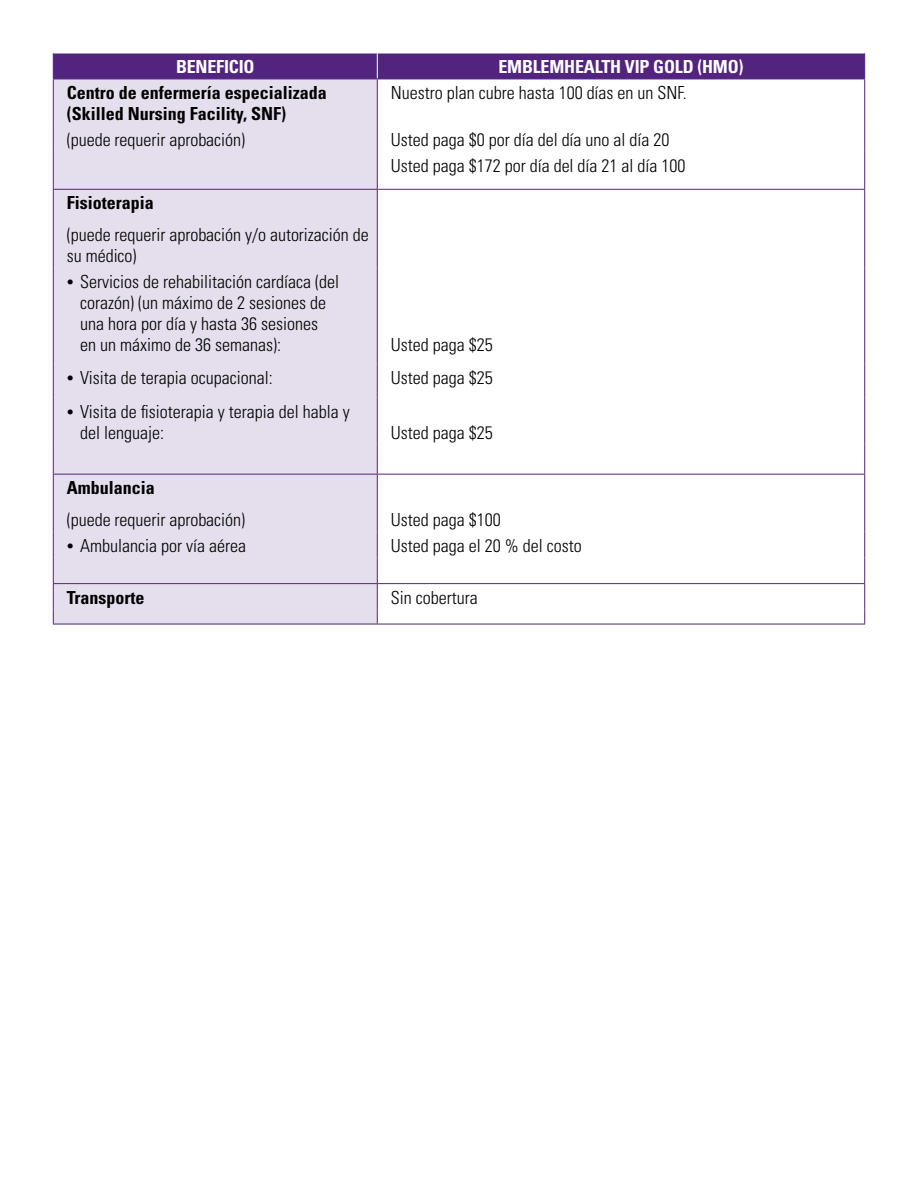
<style>
.page{position:relative;width:918px;height:1188px;background:#fff}
.page>*{position:absolute;margin:0;border:0;box-sizing:border-box;transform-origin:0 0}
.Small_table_body{font:300 condensed 18px/21px "Univers";color:#000}
.Large_Table_-_Body_C{font:300 condensed 18px "Univers";color:#000}
.Benefits{font:700 condensed 18px/21px "Univers";color:#000}
.H5{font:700 condensed 18px "Univers";letter-spacing:-.01em;color:#fff}
.s1{font-family:"Adobe Garamond Pro";font-weight:400;font-stretch:normal}
</style>
<div class="page">
<div style="left:54px;top:80px;width:323px;height:544px;background:#e5deec"></div>
<hr style="left:377px;top:79px;width:1px;height:47px;background:#52247f">
<hr style="left:864px;top:79px;width:1px;height:47px;background:#52247f">
<svg style="left:377px;top:126px;width:1px;height:26px"></svg>
<svg style="left:864px;top:126px;width:1px;height:26px"></svg>
<hr style="left:377px;top:152px;width:1px;height:37px;background:#52247f">
<hr style="left:864px;top:152px;width:1px;height:37px;background:#52247f">
<hr style="left:377px;top:189px;width:488px;height:1px;background:#52247f">
<hr style="left:377px;top:190px;width:1px;height:78px;background:#52247f">
<hr style="left:864px;top:190px;width:1px;height:78px;background:#52247f">
<hr style="left:377px;top:268px;width:1px;height:96px;background:#52247f">
<hr style="left:864px;top:268px;width:1px;height:96px;background:#52247f">
<hr style="left:377px;top:364px;width:1px;height:34px;background:#52247f">
<hr style="left:864px;top:364px;width:1px;height:34px;background:#52247f">
<hr style="left:377px;top:398px;width:1px;height:47px;background:#52247f">
<hr style="left:864px;top:398px;width:1px;height:47px;background:#52247f">
<svg style="left:377px;top:445px;width:1px;height:29px"></svg>
<svg style="left:864px;top:445px;width:1px;height:29px"></svg>
<hr style="left:377px;top:474px;width:488px;height:1px;background:#52247f">
<hr style="left:377px;top:475px;width:1px;height:57px;background:#52247f">
<hr style="left:864px;top:475px;width:1px;height:57px;background:#52247f">
<hr style="left:53px;top:79px;width:1px;height:47px;background:#52247f">
<svg style="left:53px;top:126px;width:1px;height:26px"></svg>
<hr style="left:53px;top:152px;width:1px;height:37px;background:#52247f">
<hr style="left:53px;top:189px;width:324px;height:1px;background:#52247f">
<hr style="left:53px;top:190px;width:1px;height:78px;background:#52247f">
<hr style="left:53px;top:268px;width:1px;height:96px;background:#52247f">
<hr style="left:53px;top:364px;width:1px;height:34px;background:#52247f">
<hr style="left:53px;top:398px;width:1px;height:47px;background:#52247f">
<svg style="left:53px;top:445px;width:1px;height:29px"></svg>
<hr style="left:53px;top:474px;width:324px;height:1px;background:#52247f">
<hr style="left:53px;top:475px;width:1px;height:57px;background:#52247f">
<hr style="left:53px;top:79px;width:324px;height:1px;background:#52247f">
<hr style="left:377px;top:79px;width:488px;height:1px;background:#52247f">
<hr style="left:53px;top:583px;width:324px;height:1px;background:#52247f">
<hr style="left:377px;top:583px;width:488px;height:1px;background:#52247f">
<svg style="left:53px;top:532px;width:1px;height:92px"></svg>
<svg style="left:377px;top:532px;width:1px;height:92px"></svg>
<svg style="left:864px;top:532px;width:1px;height:92px"></svg>
<hr style="left:53px;top:624px;width:324px;height:1px;background:#52247f">
<hr style="left:377px;top:624px;width:488px;height:1px;background:#52247f">
<div style="left:53px;top:53px;width:812px;height:26px;background:#52247f"></div>
<h3 class="H5" style="left:176px;top:56px;width:80px">BENEFICIO</h3>
<h3 class="H5" style="left:498px;top:56px;width:247px">EMBLEMHEALTH VIP GOLD (HMO)</h3>
<h3 class="Benefits" style="left:67px;top:82px;width:261px">Centro de enfermería especializada (Skilled Nursing Facility, SNF)</h3>
<p class="Large_Table_-_Body_C" style="left:391px;top:82px;width:298px">Nuestro plan cubre hasta 100 días en un SNF.</p>
<p class="Small_table_body" style="left:67px;top:129px;width:180px">(puede requerir aprobación)</p>
<p class="Large_Table_-_Body_C" style="left:391px;top:129px;width:280px">Usted paga $0 por día del día uno al día 20</p>
<p class="Large_Table_-_Body_C" style="left:391px;top:155px;width:296px">Usted paga $172 por día del día 21 al día 100</p>
<h3 class="Benefits" style="left:67px;top:192px;width:88px">Fisioterapia</h3>
<p class="Small_table_body" style="left:67px;top:224px;width:303px">(puede requerir aprobación y/o autorización de su médico)</p>
<p class="Small_table_body" style="left:80px;top:271px;width:260px;text-indent:-14px"><span class="s1">•</span> Servicios de rehabilitación cardíaca (del corazón) (un máximo de 2 sesiones de una hora por día y hasta 36 sesiones<br>en un máximo de 36 semanas):</p>
<p class="Large_Table_-_Body_C" style="left:391px;top:334px;width:103px">Usted paga $25</p>
<p class="Small_table_body" style="left:67px;top:367px;width:208px"><span class="s1">•</span> Visita de terapia ocupacional:</p>
<p class="Large_Table_-_Body_C" style="left:391px;top:367px;width:103px">Usted paga $25</p>
<p class="Small_table_body" style="left:80px;top:401px;width:271px;text-indent:-14px"><span class="s1">•</span> Visita de fisioterapia y terapia del habla y del lenguaje:</p>
<p class="Large_Table_-_Body_C" style="left:391px;top:422px;width:103px">Usted paga $25</p>
<h3 class="Benefits" style="left:67px;top:477px;width:90px">Ambulancia</h3>
<p class="Small_table_body" style="left:67px;top:508px;width:180px">(puede requerir aprobación)</p>
<p class="Large_Table_-_Body_C" style="left:391px;top:508px;width:111px">Usted paga $100</p>
<p class="Small_table_body" style="left:67px;top:535px;width:181px"><span class="s1">•</span> Ambulancia por vía aérea</p>
<p class="Large_Table_-_Body_C" style="left:391px;top:534px;width:192px">Usted paga el 20 % del costo</p>
<h3 class="Benefits" style="left:67px;top:586px;width:79px">Transporte</h3>
<p class="Large_Table_-_Body_C" style="left:391px;top:586px;width:88px">Sin cobertura</p>
</div>
